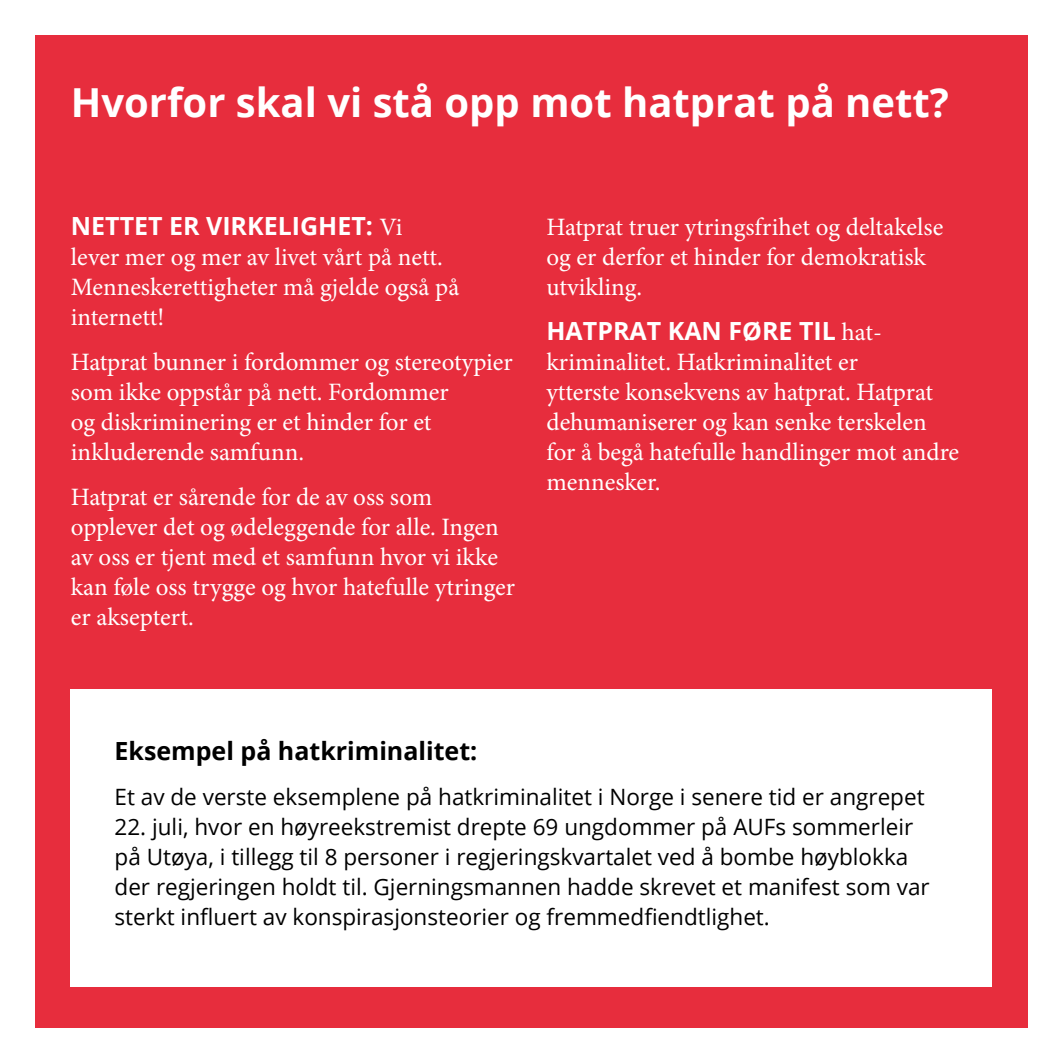
<style>
.page{position:relative;width:1063px;height:1063px;background:#fff}
.page>*{position:absolute;margin:0;border:0;box-sizing:border-box;transform-origin:0 0}
.overskrift_inni{font:700 40px "Open Sans";color:#fff}
.Tekst{font:25px/30px "Minion Pro";color:#fff}
.Tekst-2{font:700 25px "Open Sans";color:#000}
.Tekst-3{font:22.5px/30px "Open Sans";color:#000}
.s1{font-family:"Open Sans";font-weight:700}
</style>
<div class="page">
<div style="left:35px;top:35px;width:993px;height:993px;background:#e72d3d"></div>
<div style="left:71px;top:689px;width:921px;height:298px;background:#fff"></div>
<p class="overskrift_inni" style="left:71px;top:75px;width:880px">Hvorfor skal vi stå opp mot hatprat på nett?</p>
<p class="Tekst" style="left:71px;top:212px;width:390px"><span class="s1">NETTET ER VIRKELIGHET:</span> Vi<br>lever mer og mer av livet vårt på nett.<br>Menneskerettigheter må gjelde også på internett!</p>
<p class="Tekst" style="left:71px;top:347px;width:443px">Hatprat bunner i fordommer og stereotypier som ikke oppstår på nett. Fordommer<br>og diskriminering er et hinder for et inkluderende samfunn.</p>
<p class="Tekst" style="left:71px;top:482px;width:446px">Hatprat er sårende for de av oss som opplever det og ødeleggende for alle. Ingen av oss er tjent med et samfunn hvor vi ikke kan føle oss trygge og hvor hatefulle ytringer er akseptert.</p>
<p class="Tekst" style="left:546px;top:212px;width:398px">Hatprat truer ytringsfrihet og deltakelse og er derfor et hinder for demokratisk utvikling.</p>
<p class="Tekst" style="left:546px;top:317px;width:414px"><span class="s1">HATPRAT KAN FØRE TIL</span> hat&shy;kriminalitet. Hatkriminalitet er<br>ytterste konsekvens av hatprat. Hatprat dehumaniserer og kan senke terskelen for å begå hatefulle handlinger mot andre mennesker.</p>
<p class="Tekst-2" style="left:115px;top:733px;width:364px">Eksempel på hatkriminalitet:</p>
<p class="Tekst-3" style="left:115px;top:781px;width:812px">Et av de verste eksemplene på hatkriminalitet i Norge i senere tid er angrepet</p>
<p class="Tekst-3" style="left:115px;top:811px;width:817px">22. juli, hvor en høyreekstremist drepte 69 ungdommer på AUFs sommerleir på Utøya, i tillegg til 8 personer i regjeringskvartalet ved å bombe høyblokka der regjeringen holdt til. Gjerningsmannen hadde skrevet et manifest som var sterkt influert av konspirasjonsteorier og fremmedfiendtlighet.</p>
</div>
